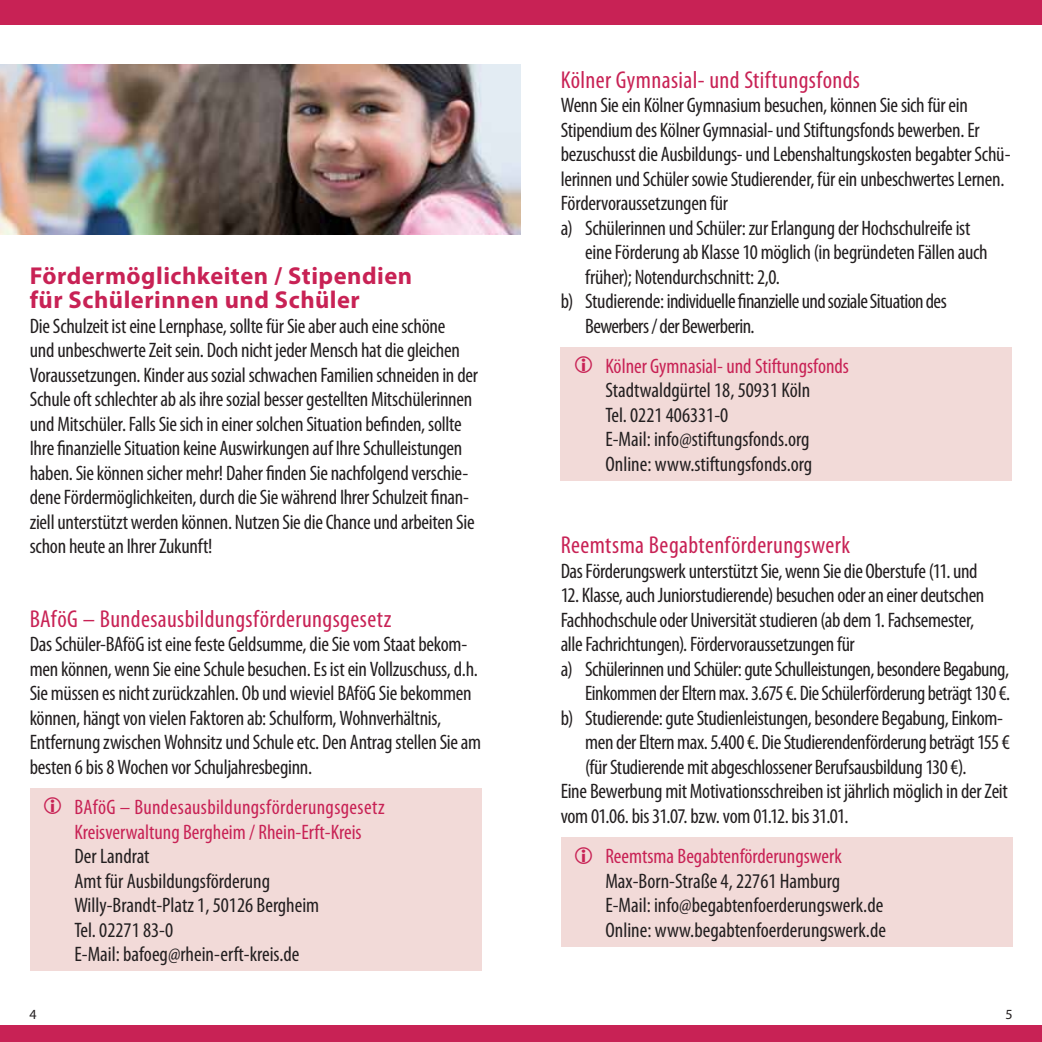
<style>
.page{position:relative;width:1042px;height:1042px;background:#fff}
.page>*{position:absolute;margin:0;border:0;box-sizing:border-box;transform-origin:0 0}
.t1{font:condensed 24.5px "Myriad Pro";letter-spacing:.015em;color:#c82255}
.t2{font:700 24.5px/24.5px "Myriad Pro";letter-spacing:.02em;color:#c82255}
.t3{font:condensed 21px/24.5px "Myriad Pro";letter-spacing:-.015em;color:#231f20}
.t4{font:condensed 21px/24.5px "Myriad Pro";color:#c82255}
.t5{font:14px "Myriad Pro";color:#231f20}
</style>
<div class="page">
<div style="left:30px;top:788px;width:451px;height:183px;background:#f2dad8"></div>
<img style="left:0;top:64px;width:521px;height:171px">
<div style="left:561px;top:347px;width:451px;height:134px;background:#f2dad8"></div>
<div style="left:561px;top:837px;width:451px;height:110px;background:#f2dad8"></div>
<div style="left:0;top:0;width:1042px;height:24px;background:#c82255"></div>
<div style="left:0;top:1025px;width:1042px;height:17px;background:#c82255"></div>
<p class="t2" style="left:30px;top:265px;width:384px">Fördermöglichkeiten / Stipendien für Schülerinnen und Schüler</p>
<p class="t3" style="left:30px;top:315px;width:450px">Die Schulzeit ist eine Lernphase, sollte für Sie aber auch eine schöne<br>und unbeschwerte Zeit sein. Doch nicht jeder Mensch hat die gleichen Voraussetzungen. Kinder aus sozial schwachen Familien schneiden in der Schule oft schlechter ab als ihre sozial besser gestellten Mitschülerinnen und Mitschüler. Falls Sie sich in einer solchen Situation befinden, sollte Ihre finanzielle Situation keine Auswirkungen auf Ihre Schulleistungen haben. Sie können sicher mehr! Daher finden Sie nachfolgend verschie&shy;dene Fördermöglichkeiten, durch die Sie während Ihrer Schulzeit finan&shy;ziell unterstützt werden können. Nutzen Sie die Chance und arbeiten Sie schon heute an Ihrer Zukunft!</p>
<p class="t1" style="left:30px;top:609px;width:363px">BAföG – Bundesausbildungsförderungsgesetz</p>
<p class="t3" style="left:30px;top:634px;width:453px">Das Schüler-BAföG ist eine feste Geldsumme, die Sie vom Staat bekom&shy;men können, wenn Sie eine Schule besuchen. Es ist ein Vollzuschuss, d.h.<br>Sie müssen es nicht zurückzahlen. Ob und wieviel BAföG Sie bekommen können, hängt von vielen Faktoren ab: Schulform, Wohnverhältnis, Entfernung zwischen Wohnsitz und Schule etc. Den Antrag stellen Sie am besten 6 bis 8 Wochen vor Schuljahresbeginn.</p>
<p class="t4" style="left:74px;top:797px;width:312px">BAföG – Bundesausbildungsförderungsgesetz<br>Kreisverwaltung Bergheim / Rhein-Erft-Kreis</p>
<p class="t3" style="left:74px;top:846px;width:246px">Der Landrat<br>Amt für Ausbildungsförderung<br>Willy-Brandt-Platz 1, 50126 Bergheim<br>Tel. 02271 83-0<br>E-Mail: bafoeg@rhein-erft-kreis.de</p>
<p class="t1" style="left:561px;top:70px;width:301px">Kölner Gymnasial- und Stiftungsfonds</p>
<p class="t3" style="left:561px;top:95px;width:451px">Wenn Sie ein Kölner Gymnasium besuchen, können Sie sich für ein Stipendium des Kölner Gymnasial- und Stiftungsfonds bewerben. Er bezuschusst die Ausbildungs- und Lebenshaltungskosten begabter Schü&shy;lerinnen und Schüler sowie Studierender, für ein unbeschwertes Lernen.<br>Fördervoraussetzungen für</p>
<p class="t3" style="left:561px;top:217px;width:411px">a) Schülerinnen und Schüler: zur Erlangung der Hochschulreife ist</p>
<p class="t3" style="left:585px;top:242px;width:404px">eine Förderung ab Klasse 10 möglich (in begründeten Fällen auch</p>
<p class="t3" style="left:585px;top:266px;width:196px">früher); Notendurchschnitt: 2,0.</p>
<p class="t3" style="left:561px;top:291px;width:388px">b) Studierende: individuelle finanzielle und soziale Situation des</p>
<p class="t3" style="left:585px;top:315px;width:171px">Bewerbers / der Bewerberin.</p>
<p class="t4" style="left:605px;top:356px;width:245px">Kölner Gymnasial- und Stiftungsfonds</p>
<p class="t3" style="left:605px;top:380px;width:208px">Stadtwaldgürtel 18, 50931 Köln<br>Tel. 0221 406331-0<br>E-Mail: info@stiftungsfonds.org<br>Online: www.stiftungsfonds.org</p>
<p class="t1" style="left:561px;top:536px;width:291px">Reemtsma Begabtenförderungswerk</p>
<p class="t3" style="left:561px;top:560px;width:418px">Das Förderungswerk unterstützt Sie, wenn Sie die Oberstufe (11. und</p>
<p class="t3" style="left:561px;top:585px;width:425px">12. Klasse, auch Juniorstudierende) besuchen oder an einer deutschen</p>
<p class="t3" style="left:561px;top:609px;width:415px">Fachhochschule oder Universität studieren (ab dem 1. Fachsemester,</p>
<p class="t3" style="left:561px;top:634px;width:296px">alle Fachrichtungen). Fördervoraussetzungen für</p>
<p class="t3" style="left:561px;top:658px;width:450px">a) Schülerinnen und Schüler: gute Schulleistungen, besondere Begabung,</p>
<p class="t3" style="left:585px;top:683px;width:426px">Einkommen der Eltern max. 3.675 €. Die Schülerförderung beträgt 130 €.</p>
<p class="t3" style="left:561px;top:707px;width:444px">b) Studierende: gute Studienleistungen, besondere Begabung, Einkom-</p>
<p class="t3" style="left:585px;top:732px;width:426px">men der Eltern max. 5.400 €. Die Studierendenförderung beträgt 155 €</p>
<p class="t3" style="left:585px;top:756px;width:383px">(für Studierende mit abgeschlossener Berufsausbildung 130 €).</p>
<p class="t3" style="left:561px;top:781px;width:449px">Eine Bewerbung mit Motivationsschreiben ist jährlich möglich in der Zeit</p>
<p class="t3" style="left:561px;top:805px;width:289px">vom 01.06. bis 31.07. bzw. vom 01.12. bis 31.01.</p>
<p class="t4" style="left:605px;top:846px;width:238px">Reemtsma Begabtenförderungswerk</p>
<p class="t3" style="left:605px;top:871px;width:282px">Max-Born-Straße 4, 22761 Hamburg<br>E-Mail: info@begabtenfoerderungswerk.de<br>Online: www.begabtenfoerderungswerk.de</p>
<p class="t5" style="left:29px;top:1005px;width:9px">4</p>
<p class="t5" style="left:1005px;top:1005px;width:9px">5</p>
</div>
